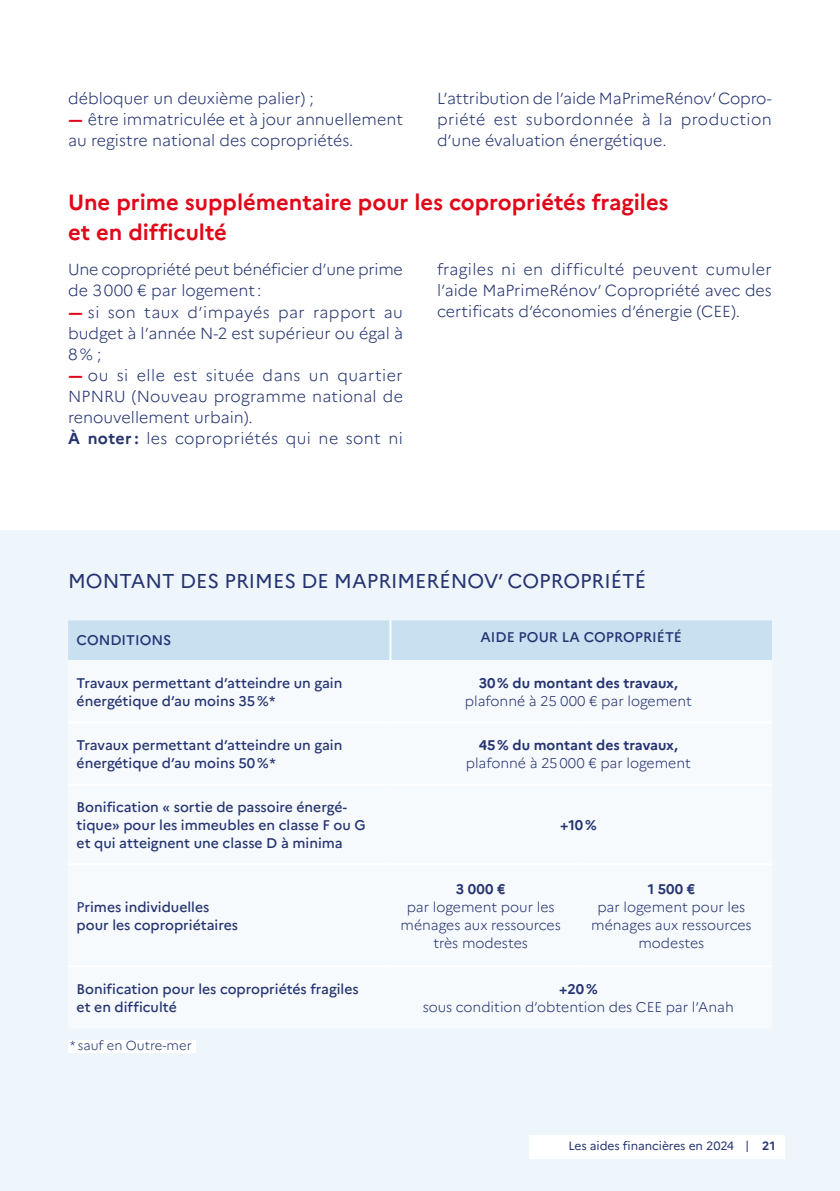
<style>
.page{position:relative;width:840px;height:1191px;background:#fff}
.page>*{position:absolute;margin:0;border:0;box-sizing:border-box;transform-origin:0 0}
.t1{font:700 22px/30px "Marianne";color:#e10819}
.t2{font:20px "Marianne";color:#253471}
.t3{font:300 16px/21px "Marianne";color:#253471}
.t4{font:500 14px/18px "Marianne";color:#253471}
.t5{font:300 14px/18px "Marianne";color:#253471;text-align:center}
.t6{font:700 14px "Marianne";color:#253471}
.t7{font:300 13px "Marianne";color:#253471}
.t8{font:12px "Marianne";letter-spacing:-.005em;color:#253471}
.t9{font:700 12px "Marianne";color:#253471}
.s1{font-weight:700;font-size:16.2px;color:#e10819}
.s2{font-weight:700}
.s3{font-weight:400}
</style>
<div class="page">
<div style="left:0;top:530px;width:839px;height:661px;background:#eff6fb"></div>
<div style="left:68px;top:620px;width:703px;height:40px;background:#c9e0f0"></div>
<hr style="left:68px;top:721px;width:322px;height:2px;background:#fff">
<hr style="left:390px;top:721px;width:186px;height:2px;background:#fff">
<hr style="left:576px;top:721px;width:195px;height:2px;background:#fff">
<hr style="left:68px;top:784px;width:322px;height:2px;background:#fff">
<hr style="left:390px;top:784px;width:186px;height:2px;background:#fff">
<hr style="left:576px;top:784px;width:195px;height:2px;background:#fff">
<hr style="left:68px;top:863px;width:322px;height:2px;background:#fff">
<hr style="left:390px;top:863px;width:186px;height:2px;background:#fff">
<hr style="left:576px;top:863px;width:195px;height:2px;background:#fff">
<hr style="left:68px;top:965px;width:322px;height:2px;background:#fff">
<hr style="left:390px;top:965px;width:186px;height:2px;background:#fff">
<hr style="left:576px;top:965px;width:195px;height:2px;background:#fff">
<hr style="left:389px;top:620px;width:2px;height:40px;background:#fff">
<div style="left:68px;top:1040px;width:127px;height:12px;background:#fff"></div>
<div style="left:529px;top:1135px;width:255px;height:23px;background:#fff"></div>
<svg style="left:746px;top:1140px;width:1px;height:12px"></svg>
<p class="t3" style="left:68px;top:88px;width:336px">débloquer un deuxième palier) ;<br><span class="s1">-</span>être immatriculée et à jour annuellement au registre national des copropriétés.</p>
<p class="t3" style="left:437px;top:88px;width:336px;text-align:justify">L’attribution de l’aide MaPrimeRénov’ Copro&shy;priété est subordonnée à la production d’une évaluation énergétique.</p>
<h1 class="t1" style="left:68px;top:187px;width:601px">Une prime supplémentaire pour les copropriétés fragiles et en difficulté</h1>
<p class="t3" style="left:68px;top:259px;width:336px">Une copropriété peut bénéficier d’une prime de 3000 € par logement :<br><span class="s1">-</span>si son taux d’impayés par rapport au budget à l’année N-2 est supérieur ou égal à<br>8%;<br><span class="s1">-</span>ou si elle est située dans un quartier<br>NPNRU (Nouveau programme national de renouvellement urbain).<br><span class="s2">À noter :</span> les copropriétés qui ne sont ni</p>
<p class="t3" style="left:437px;top:259px;width:336px;text-align:justify">fragiles ni en difficulté peuvent cumuler l’aide MaPrimeRénov’ Copropriété avec des certificats d’économies d’énergie (CEE).</p>
<p class="t2" style="left:68px;top:568px;width:579px">MONTANT DES PRIMES DE MAPRIMERÉNOV’ COPROPRIÉTÉ</p>
<p class="t4" style="left:77px;top:631px;width:96px">CONDITIONS</p>
<p class="t4" style="left:480px;top:628px;width:203px">AIDE POUR LA COPROPRIÉTÉ</p>
<p class="t4" style="left:77px;top:673px;width:267px">Travaux permettant d’atteindre un gain énergétique d’au moins 35%*</p>
<p class="t6" style="left:478px;top:674px;width:201px">30% du montant des travaux,</p>
<p class="t5" style="left:464px;top:691px;width:228px">plafonné à 25 000 € par logement</p>
<p class="t4" style="left:77px;top:736px;width:267px">Travaux permettant d’atteindre un gain énergétique d’au moins 50%*</p>
<p class="t6" style="left:478px;top:736px;width:201px">45% du montant des travaux,</p>
<p class="t5" style="left:465px;top:754px;width:226px">plafonné à 25000 € par logement</p>
<p class="t4" style="left:77px;top:797px;width:290px">Bonification « sortie de passoire énergé&shy;tique» pour les immeubles en classe F ou G et qui atteignent une classe D à minima</p>
<p class="t4" style="left:77px;top:897px;width:163px"><span class="s3">P</span>rimes individuelles pour les copropriétaires</p>
<p class="t6" style="left:559px;top:816px;width:38px">+10%</p>
<p class="t6" style="left:455px;top:880px;width:51px">3 000 €</p>
<p class="t5" style="left:400px;top:897px;width:162px">par logement pour les ménages aux ressources très modestes</p>
<p class="t6" style="left:647px;top:880px;width:49px">1 500 €</p>
<p class="t5" style="left:591px;top:897px;width:162px">par logement pour les ménages aux ressources modestes</p>
<p class="t4" style="left:76px;top:979px;width:283px">Bonification pour les copropriétés fragiles et en difficulté</p>
<p class="t6" style="left:558px;top:980px;width:40px">+20%</p>
<p class="t5" style="left:422px;top:997px;width:312px">sous condition d’obtention des CEE par l’Anah</p>
<p class="t7" style="left:70px;top:1037px;width:123px">* sauf en Outre-mer</p>
<p class="t8" style="left:568px;top:1138px;width:167px">Les aides financières en 2024</p>
<p class="t9" style="left:761px;top:1138px;width:15px">21</p>
</div>
